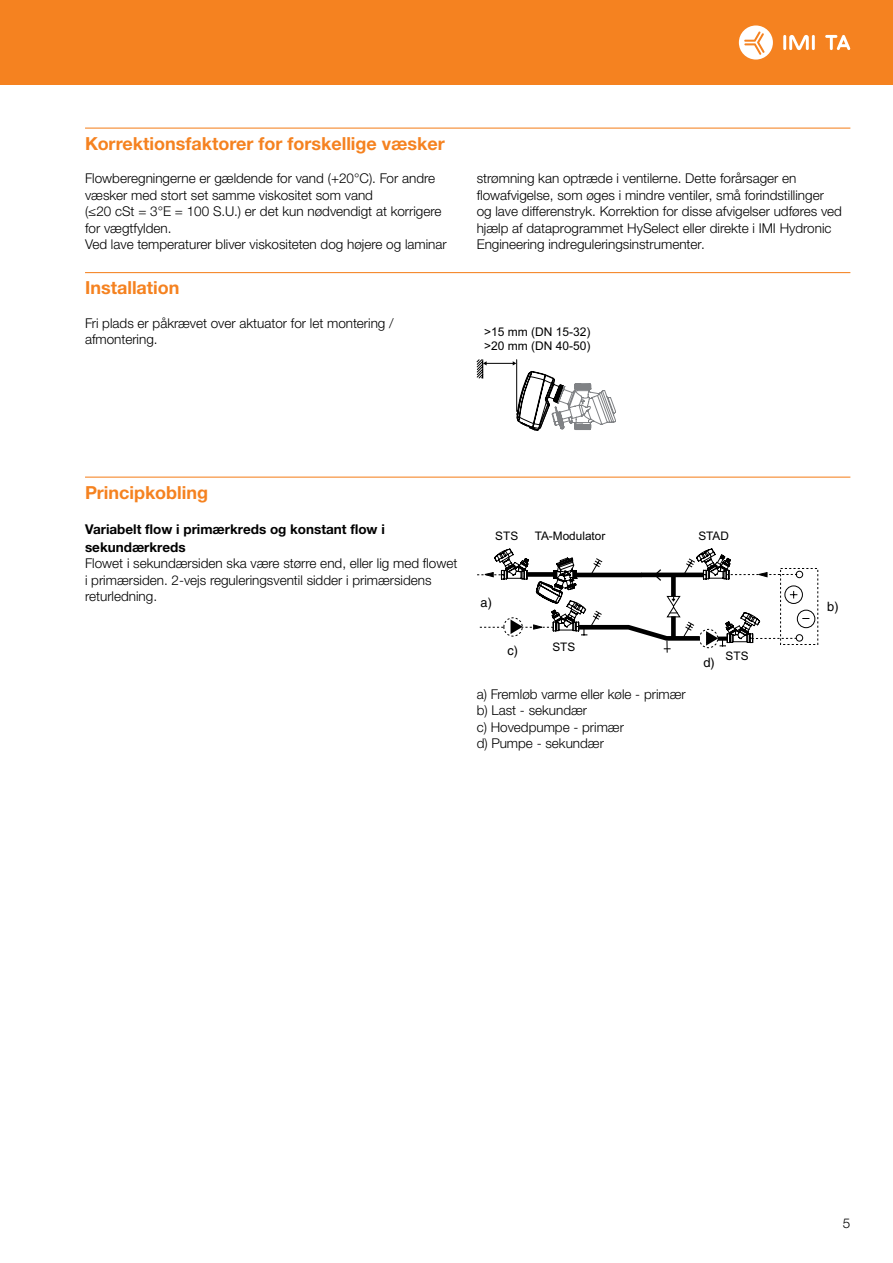
<style>
.page{position:relative;width:893px;height:1263px;background:#fff}
.page>*{position:absolute;margin:0;border:0;box-sizing:border-box;transform-origin:0 0}
.t1{font:700 18px "Helvetica Neue LTW1 G";color:#f58220}
.t2{font:300 13.5px/16.5px "Helvetica Neue LTW1 G";color:#000}
.t3{font:700 13.5px/18px "Helvetica Neue LTW1 G";color:#000}
.t4{font:12.9px "Helvetica";color:#000}
.t5{font:12px/14.4px "Arial";color:#000}
.t6{font:11.85px "Arial";color:#000}
</style>
<div class="page">
<div style="left:0;top:0;width:893px;height:85px;background:#f58220"></div>
<hr style="left:783px;top:35px;width:3px;height:15px;background:#fff">
<hr style="left:812px;top:35px;width:3px;height:15px;background:#fff">
<svg style="left:789px;top:35px;width:20px;height:15px"></svg>
<svg style="left:825px;top:35px;width:25px;height:15px"></svg>
<svg style="left:739px;top:25px;width:34px;height:35px"></svg>
<hr style="left:85px;top:128px;width:765px;height:1px;background:#f58220">
<hr style="left:85px;top:272px;width:765px;height:1px;background:#f58220">
<hr style="left:85px;top:477px;width:765px;height:1px;background:#f58220">
<svg style="left:476px;top:359px;width:140px;height:72px"></svg>
<svg style="left:477px;top:549px;width:339px;height:104px"></svg>
<h1 class="t1" style="left:85px;top:132px;width:361px">Korrektionsfaktorer for forskellige væsker</h1>
<p class="t2" style="left:85px;top:170px;width:363px">Flowberegningerne er gældende for vand (+20°C). For andre væsker med stort set samme viskositet som vand<br>(≤20 cSt = 3°E = 100 S.U.) er det kun nødvendigt at korrigere for vægtfylden.<br>Ved lave temperaturer bliver viskositeten dog højere og laminar</p>
<p class="t2" style="left:477px;top:170px;width:367px">strømning kan optræde i ventilerne. Dette forårsager en flowafvigelse, som øges i mindre ventiler, små forindstillinger og lave differenstryk. Korrektion for disse afvigelser udføres ved hjælp af dataprogrammet HySelect eller direkte i IMI Hydronic Engineering indreguleringsinstrumenter.</p>
<h1 class="t1" style="left:85px;top:277px;width:96px">Installation</h1>
<p class="t2" style="left:85px;top:315px;width:310px">Fri plads er påkrævet over aktuator for let montering / afmontering.</p>
<p class="t5" style="left:484px;top:325px;width:108px">&gt;15 mm (DN 15-32) &gt;20 mm (DN 40-50)</p>
<h1 class="t1" style="left:85px;top:481px;width:125px">Principkobling</h1>
<p class="t3" style="left:85px;top:520px;width:301px">Variabelt flow i primærkreds og konstant flow i sekundærkreds</p>
<p class="t2" style="left:85px;top:555px;width:374px">Flowet i sekundærsiden ska være større end, eller lig med flowet i primærsiden. 2-vejs reguleringsventil sidder i primærsidens returledning.</p>
<p class="t6" style="left:495px;top:528px;width:24px">STS</p>
<p class="t6" style="left:535px;top:528px;width:72px">TA-Modulator</p>
<p class="t6" style="left:698px;top:528px;width:32px">STAD</p>
<p class="t4" style="left:481px;top:595px;width:13px">a)</p>
<p class="t4" style="left:827px;top:599px;width:13px">b)</p>
<p class="t4" style="left:507px;top:643px;width:12px">c)</p>
<p class="t4" style="left:703px;top:655px;width:13px">d)</p>
<p class="t6" style="left:552px;top:639px;width:24px">STS</p>
<p class="t6" style="left:726px;top:648px;width:24px">STS</p>
<p class="t2" style="left:477px;top:686px;width:211px">a) Fremløb varme eller køle - primær b) Last - sekundær<br>c) Hovedpumpe - primær<br>d) Pumpe - sekundær</p>
<p class="t2" style="left:843px;top:1215px;width:9px">5</p>
</div>
